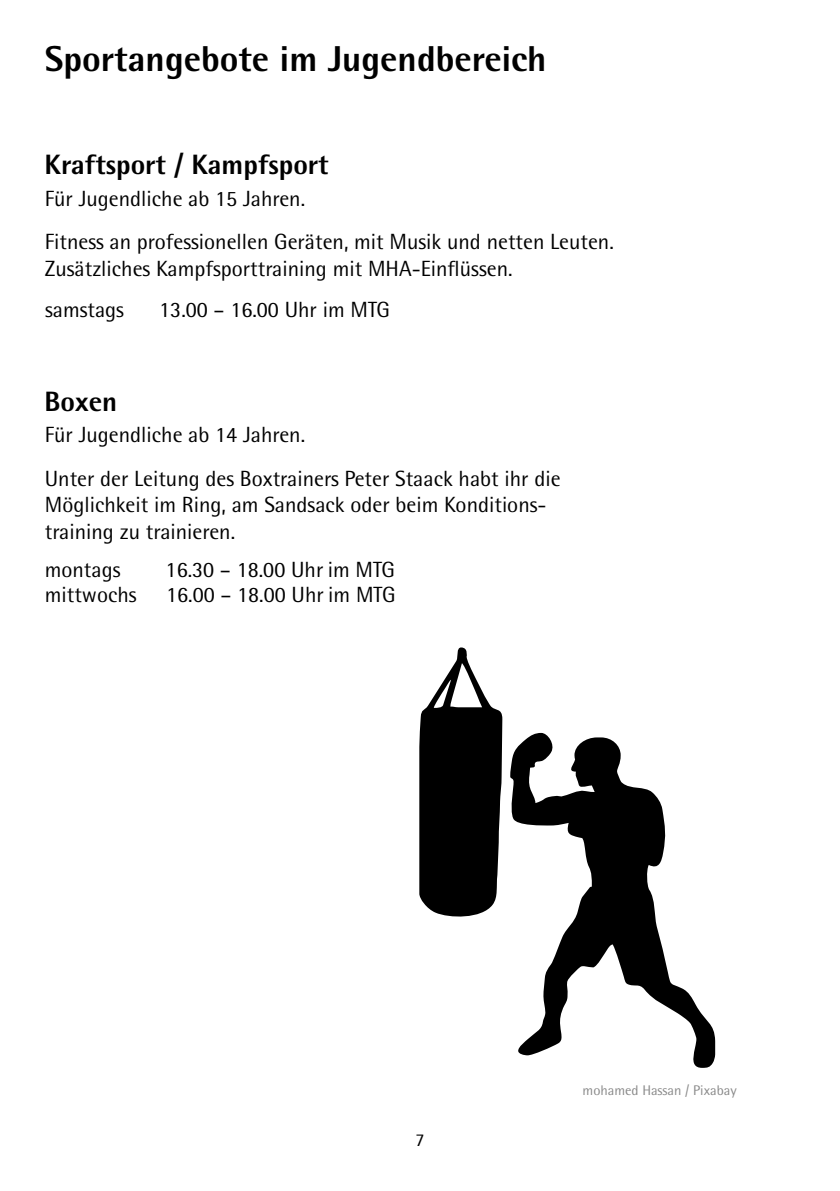
<style>
.page{position:relative;width:840px;height:1191px;background:#fff}
.page>*{position:absolute;margin:0;border:0;box-sizing:border-box;transform-origin:0 0}
.t1{font:800 36px "Rotis Semi Sans Std";color:#000}
.t2{font:800 28px "Rotis Semi Sans Std";color:#000}
.t3{font:22px/43.4px "Rotis Semi Sans Std";color:#000}
.t4{font:18px "Rotis Semi Sans Std";color:#000}
.t5{font:14px "Rotis Semi Sans Std";color:#898989}
</style>
<div class="page">
<svg style="left:510px;top:733px;width:204px;height:334px"></svg>
<svg style="left:419px;top:647px;width:83px;height:270px"></svg>
<h1 class="t1" style="left:45px;top:45px;width:503px">Sportangebote im Jugendbereich</h1>
<p class="t2" style="left:44px;top:154px;width:285px">Kraftsport / Kampfsport</p>
<p class="t3" style="left:45px;top:179px;width:570px">Für Jugendliche ab 15 Jahren.<br>Fitness an professionellen Geräten, mit Musik und netten Leuten.</p>
<p class="t3" style="left:45px;top:249px;width:469px">Zusätzliches Kampfsporttraining mit MHA-Einflüssen.</p>
<p class="t3" style="left:45px;top:291px;width:80px">samstags</p>
<p class="t3" style="left:159px;top:291px;width:232px">13.00 – 16.00 Uhr im MTG</p>
<p class="t2" style="left:44px;top:391px;width:74px">Boxen</p>
<p class="t3" style="left:45px;top:416px;width:517px">Für Jugendliche ab 14 Jahren.<br>Unter der Leitung des Boxtrainers Peter Staack habt ihr die</p>
<p class="t3" style="left:45px;top:494px;width:503px;line-height:26.4px">Möglichkeit im Ring, am Sandsack oder beim Konditions&shy;training zu trainieren.</p>
<p class="t3" style="left:45px;top:551px;width:77px">montags</p>
<p class="t3" style="left:165px;top:551px;width:231px">16.30 – 18.00 Uhr im MTG</p>
<p class="t3" style="left:45px;top:576px;width:93px">mittwochs</p>
<p class="t3" style="left:166px;top:576px;width:231px">16.00 – 18.00 Uhr im MTG</p>
<p class="t4" style="left:415px;top:1133px;width:11px">7</p>
<p class="t5" style="left:582px;top:1085px;width:155px">mohamed Hassan / Pixabay</p>
</div>
